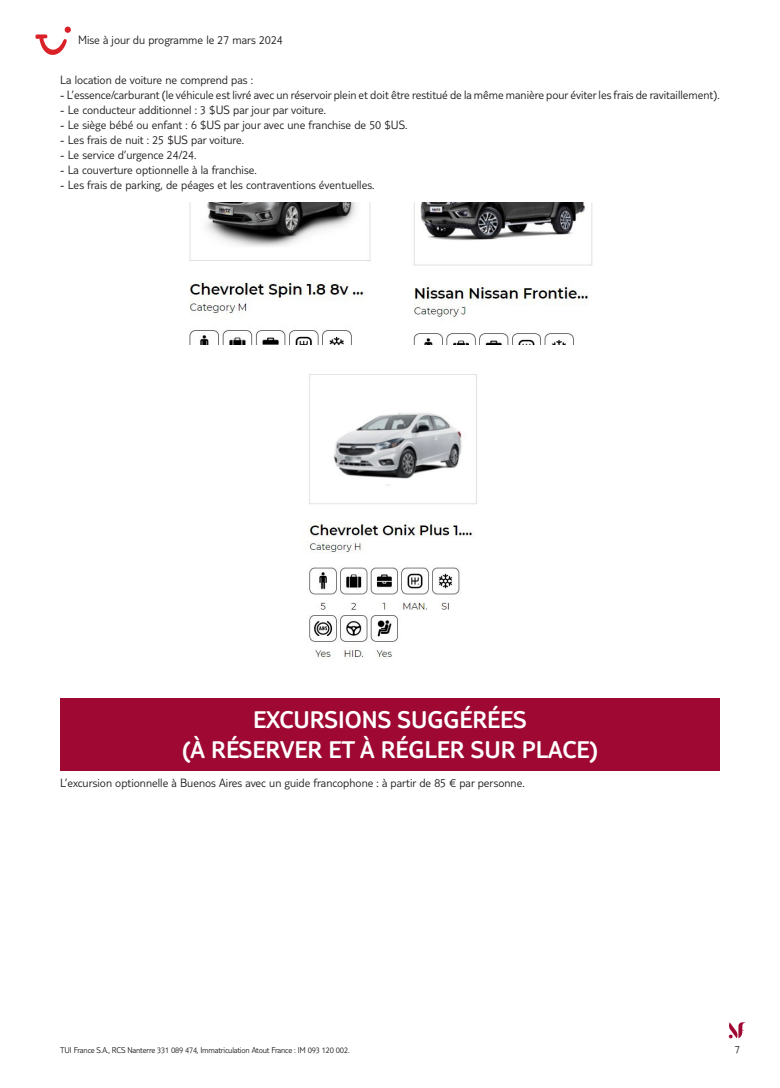
<style>
.page{position:relative;width:780px;height:1088px;background:#fff}
.page>*{position:absolute;margin:0;border:0;box-sizing:border-box;transform-origin:0 0}
.t1{font:300 25px/30px "TUI Type";color:#fff;text-align:center}
.t2{font:300 12.5px "TUI Type";color:#231f20}
.t3{font:300 11.25px "TUI Type";color:#231f20}
.t4{font:300 8.75px "TUI Type";letter-spacing:-.02em;color:#231f20}
</style>
<div class="page">
<svg style="left:728px;top:1022px;width:18px;height:16px"></svg>
<img style="left:189px;top:203px;width:182px;height:141px">
<img style="left:413px;top:203px;width:180px;height:141px">
<img style="left:308px;top:374px;width:169px;height:285px">
<div style="left:60px;top:698px;width:659px;height:73px;background:#9e0832"></div>
<svg style="left:35px;top:27px;width:36px;height:28px"></svg>
<p class="t2" style="left:78px;top:33px;width:206px">Mise à jour du programme le 27 mars 2024</p>
<p class="t2" style="left:60px;top:72px;width:194px">La location de voiture ne comprend pas :</p>
<p class="t2" style="left:60px;top:87px;width:661px">- L’essence/carburant (le véhicule est livré avec un réservoir plein et doit être restitué de la même manière pour éviter les frais de ravitaillement).</p>
<p class="t2" style="left:60px;top:102px;width:267px">- Le conducteur additionnel : 3 $US par jour par voiture.</p>
<p class="t2" style="left:60px;top:117px;width:349px">- Le siège bébé ou enfant : 6 $US par jour avec une franchise de 50 $US.</p>
<p class="t2" style="left:60px;top:132px;width:185px">- Les frais de nuit : 25 $US par voiture.</p>
<p class="t2" style="left:60px;top:147px;width:138px">- Le service d’urgence 24/24.</p>
<p class="t2" style="left:60px;top:162px;width:198px">- La couverture optionnelle à la franchise.</p>
<p class="t2" style="left:60px;top:177px;width:315px">- Les frais de parking, de péages et les contraventions éventuelles.</p>
<h1 class="t1" style="left:182px;top:704px;width:417px">EXCURSIONS SUGGÉRÉES<br>(À RÉSERVER ET À RÉGLER SUR PLACE)</h1>
<p class="t2" style="left:60px;top:776px;width:466px">L’excursion optionnelle à Buenos Aires avec un guide francophone : à partir de 85 € par personne.</p>
<p class="t4" style="left:60px;top:1045px;width:291px">TUI France S.A., RCS Nanterre 331 089 474, Immatriculation Atout France : IM 093 120 002.</p>
<p class="t3" style="left:734px;top:1042px;width:7px">7</p>
</div>
